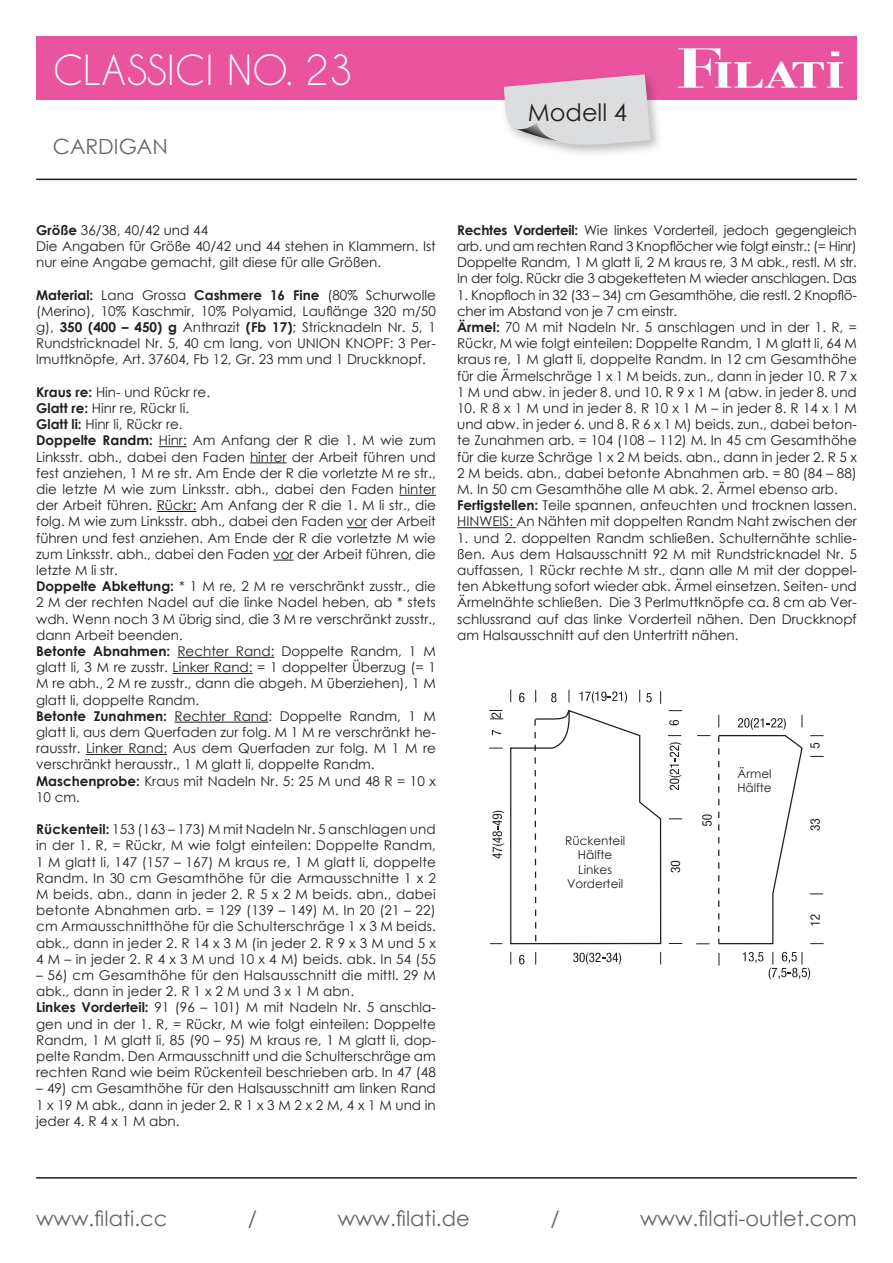
<style>
.page{position:relative;width:893px;height:1263px;background:#fff}
.page>*{position:absolute;margin:0;border:0;box-sizing:border-box;transform-origin:0 0}
.t1{font:39px "Caviar Dreams";color:#fff}
.t2{font:24px "Century Gothic";color:#231f20}
.t3{font:21px "Century Gothic";color:#67676a}
.t4{font:13.5px/16.2px "Century Gothic";color:#231f20}
.t5{font:12px/14.4px "Century Gothic";color:#231f20;text-align:center}
.s1{font-weight:700}
</style>
<div class="page">
<hr style="left:36px;top:1177px;width:821px;height:1px;background:#231f20">
<hr style="left:36px;top:179px;width:821px;height:1px;background:#231f20">
<div style="left:36px;top:36px;width:821px;height:64px;background:#ea549f"></div>
<svg style="left:678px;top:48px;width:165px;height:40px"></svg>
<div style="left:499px;top:70px;width:165px;height:88px;background:#231f20;opacity:.3"></div>
<svg style="left:504px;top:74px;width:147px;height:76px;background:#dcced7"></svg>
<svg style="left:159px;top:446px;width:28px;height:1px"></svg>
<hr style="left:250px;top:462px;width:37px;height:1px;background:#231f20">
<hr style="left:399px;top:495px;width:37px;height:1px;background:#231f20">
<hr style="left:157px;top:511px;width:39px;height:1px;background:#231f20">
<svg style="left:347px;top:527px;width:20px;height:1px"></svg>
<svg style="left:273px;top:560px;width:21px;height:1px"></svg>
<hr style="left:177px;top:657px;width:97px;height:1px;background:#231f20">
<hr style="left:173px;top:673px;width:80px;height:1px;background:#231f20">
<hr style="left:175px;top:722px;width:93px;height:1px;background:#231f20">
<hr style="left:86px;top:754px;width:81px;height:1px;background:#231f20">
<hr style="left:457px;top:527px;width:59px;height:1px;background:#231f20">
<svg style="left:510px;top:952px;width:1px;height:12px"></svg>
<svg style="left:660px;top:952px;width:1px;height:12px"></svg>
<svg style="left:810px;top:756px;width:14px;height:1px"></svg>
<svg style="left:718px;top:953px;width:1px;height:12px"></svg>
<svg style="left:535px;top:952px;width:1px;height:12px"></svg>
<svg style="left:810px;top:735px;width:13px;height:1px"></svg>
<svg style="left:810px;top:943px;width:14px;height:1px"></svg>
<svg style="left:810px;top:893px;width:13px;height:1px"></svg>
<svg style="left:573px;top:952px;width:48px;height:12px"></svg>
<svg style="left:743px;top:952px;width:20px;height:11px"></svg>
<svg style="left:810px;top:743px;width:10px;height:5px"></svg>
<svg style="left:810px;top:819px;width:10px;height:11px"></svg>
<svg style="left:519px;top:955px;width:5px;height:9px"></svg>
<svg style="left:769px;top:952px;width:41px;height:27px"></svg>
<svg style="left:810px;top:914px;width:10px;height:12px"></svg>
<svg style="left:489px;top:690px;width:314px;height:255px"></svg>
<h1 class="t1" style="left:53px;top:47px;width:301px">CLASSICI NO. 23</h1>
<h3 class="t3" style="left:53px;top:131px;width:117px">CARDIGAN</h3>
<h2 class="t2" style="left:528px;top:96px;width:101px">Modell 4</h2>
<p class="t4" style="left:36px;top:222px;width:401px"><span class="s1">Größe</span> 36/38, 40/42 und 44<br>Die Angaben für Größe 40/42 und 44 stehen in Klammern. Ist nur eine Angabe gemacht, gilt diese für alle Größen.</p>
<p class="t4" style="left:36px;top:286px;width:401px;text-align:justify"><span class="s1">Material:</span> Lana Grossa <span class="s1">Cashmere 16 Fine</span> (80% Schurwolle (Merino), 10% Kaschmir, 10% Polyamid, Lauflänge 320 m/50 g), <span class="s1">350 (400 – 450) g</span> Anthrazit <span class="s1">(Fb 17)</span>; Stricknadeln Nr. 5, 1<br>Rundstricknadel Nr. 5, 40 cm lang, von UNION KNOPF: 3 Per&shy;lmuttknöpfe, Art. 37604, Fb 12, Gr. 23 mm und 1 Druckknopf.</p>
<p class="t4" style="left:36px;top:384px;width:401px"><span class="s1">Kraus re:</span> Hin- und Rückr re.<br><span class="s1">Glatt re:</span> Hinr re, Rückr li.<br><span class="s1">Glatt li:</span> Hinr li, Rückr re.<br><span class="s1">Doppelte Randm:</span> Hinr: Am Anfang der R die 1. M wie zum Linksstr. abh., dabei den Faden hinter der Arbeit führen und fest anziehen, 1 M re str. Am Ende der R die vorletzte M re str., die letzte M wie zum Linksstr. abh., dabei den Faden hinter der Arbeit führen. Rückr: Am Anfang der R die 1. M li str., die folg. M wie zum Linksstr. abh., dabei den Faden vor der Arbeit führen und fest anziehen. Am Ende der R die vorletzte M wie zum Linksstr. abh., dabei den Faden vor der Arbeit führen, die letzte M li str.<br><span class="s1">Doppelte Abkettung:</span> * 1 M re, 2 M re verschränkt zusstr., die 2 M der rechten Nadel auf die linke Nadel heben, ab * stets wdh. Wenn noch 3 M übrig sind, die 3 M re verschränkt zusstr., dann Arbeit beenden.<br><span class="s1">Betonte Abnahmen:</span> Rechter Rand: Doppelte Randm, 1 M glatt li, 3 M re zusstr. Linker Rand: = 1 doppelter Überzug (= 1<br>M re abh., 2 M re zusstr., dann die abgeh. M überziehen), 1 M glatt li, doppelte Randm.<br><span class="s1">Betonte Zunahmen:</span> Rechter Rand: Doppelte Randm, 1 M glatt li, aus dem Querfaden zur folg. M 1 M re verschränkt he&shy;rausstr. Linker Rand: Aus dem Querfaden zur folg. M 1 M re verschränkt herausstr., 1 M glatt li, doppelte Randm.<br><span class="s1">Maschenprobe:</span> Kraus mit Nadeln Nr. 5: 25 M und 48 R = 10 x 10 cm.</p>
<p class="t4" style="left:36px;top:821px;width:401px;text-align:justify"><span class="s1">Rückenteil:</span> 153 (163 – 173) M mit Nadeln Nr. 5 anschlagen und in der 1. R, = Rückr, M wie folgt einteilen: Doppelte Randm, 1 M glatt li, 147 (157 – 167) M kraus re, 1 M glatt li, doppelte Randm. In 30 cm Gesamthöhe für die Armausschnitte 1 x 2<br>M beids. abn., dann in jeder 2. R 5 x 2 M beids. abn., dabei betonte Abnahmen arb. = 129 (139 – 149) M. In 20 (21 – 22) cm Armausschnitthöhe für die Schulterschräge 1 x 3 M beids. abk., dann in jeder 2. R 14 x 3 M (in jeder 2. R 9 x 3 M und 5 x 4 M – in jeder 2. R 4 x 3 M und 10 x 4 M) beids. abk. In 54 (55</p>
<p class="t4" style="left:36px;top:967px;width:401px">– 56) cm Gesamthöhe für den Halsausschnitt die mittl. 29 M abk., dann in jeder 2. R 1 x 2 M und 3 x 1 M abn.<br><span class="s1">Linkes Vorderteil:</span> 91 (96 – 101) M mit Nadeln Nr. 5 anschla&shy;gen und in der 1. R, = Rückr, M wie folgt einteilen: Doppelte Randm, 1 M glatt li, 85 (90 – 95) M kraus re, 1 M glatt li, dop&shy;pelte Randm. Den Armausschnitt und die Schulterschräge am rechten Rand wie beim Rückenteil beschrieben arb. In 47 (48</p>
<p class="t4" style="left:36px;top:1080px;width:401px;text-align:justify">– 49) cm Gesamthöhe für den Halsausschnitt am linken Rand 1 x 19 M abk., dann in jeder 2. R 1 x 3 M 2 x 2 M, 4 x 1 M und in jeder 4. R 4 x 1 M abn.</p>
<p class="t4" style="left:457px;top:222px;width:401px;text-align:justify"><span class="s1">Rechtes Vorderteil:</span> Wie linkes Vorderteil, jedoch gegengleich arb. und am rechten Rand 3 Knopflöcher wie folgt einstr.: (= Hinr)<br>Doppelte Randm, 1 M glatt li, 2 M kraus re, 3 M abk., restl. M str.<br>In der folg. Rückr die 3 abgeketteten M wieder anschlagen. Das</p>
<p class="t4" style="left:457px;top:286px;width:401px">1. Knopfloch in 32 (33 – 34) cm Gesamthöhe, die restl. 2 Knopflö&shy;cher im Abstand von je 7 cm einstr.<br><span class="s1">Ärmel:</span> 70 M mit Nadeln Nr. 5 anschlagen und in der 1. R, = Rückr, M wie folgt einteilen: Doppelte Randm, 1 M glatt li, 64 M kraus re, 1 M glatt li, doppelte Randm. In 12 cm Gesamthöhe für die Ärmelschräge 1 x 1 M beids. zun., dann in jeder 10. R 7 x 1 M und abw. in jeder 8. und 10. R 9 x 1 M (abw. in jeder 8. und</p>
<p class="t4" style="left:457px;top:400px;width:401px">10. R 8 x 1 M und in jeder 8. R 10 x 1 M – in jeder 8. R 14 x 1 M und abw. in jeder 6. und 8. R 6 x 1 M) beids. zun., dabei beton&shy;te Zunahmen arb. = 104 (108 – 112) M. In 45 cm Gesamthöhe für die kurze Schräge 1 x 2 M beids. abn., dann in jeder 2. R 5 x 2 M beids. abn., dabei betonte Abnahmen arb. = 80 (84 – 88)<br>M. In 50 cm Gesamthöhe alle M abk. 2. Ärmel ebenso arb.<br><span class="s1">Fertigstellen:</span> Teile spannen, anfeuchten und trocknen lassen.<br>HINWEIS: An Nähten mit doppelten Randm Naht zwischen der</p>
<p class="t4" style="left:457px;top:529px;width:401px;text-align:justify">1. und 2. doppelten Randm schließen. Schulternähte schlie&shy;ßen. Aus dem Halsausschnitt 92 M mit Rundstricknadel Nr. 5 auffassen, 1 Rückr rechte M str., dann alle M mit der doppel&shy;ten Abkettung sofort wieder abk. Ärmel einsetzen. Seiten- und Ärmelnähte schließen. Die 3 Perlmuttknöpfe ca. 8 cm ab Ver&shy;schlussrand auf das linke Vorderteil nähen. Den Druckknopf am Halsausschnitt auf den Untertritt nähen.</p>
<p class="t5" style="left:565px;top:833px;width:62px">Rückenteil<br>Hälfte<br>Linkes<br>Vorderteil</p>
<p class="t5" style="left:737px;top:766px;width:36px;text-align:left">Ärmel<br>Hälfte</p>
<h3 class="t3" style="left:36px;top:1204px;width:133px">www.filati.cc</h3>
<h3 class="t3" style="left:248px;top:1204px;width:11px">/</h3>
<h3 class="t3" style="left:338px;top:1204px;width:134px">www.filati.de</h3>
<h3 class="t3" style="left:550px;top:1204px;width:11px">/</h3>
<h3 class="t3" style="left:640px;top:1204px;width:218px">www.filati-outlet.com</h3>
</div>
